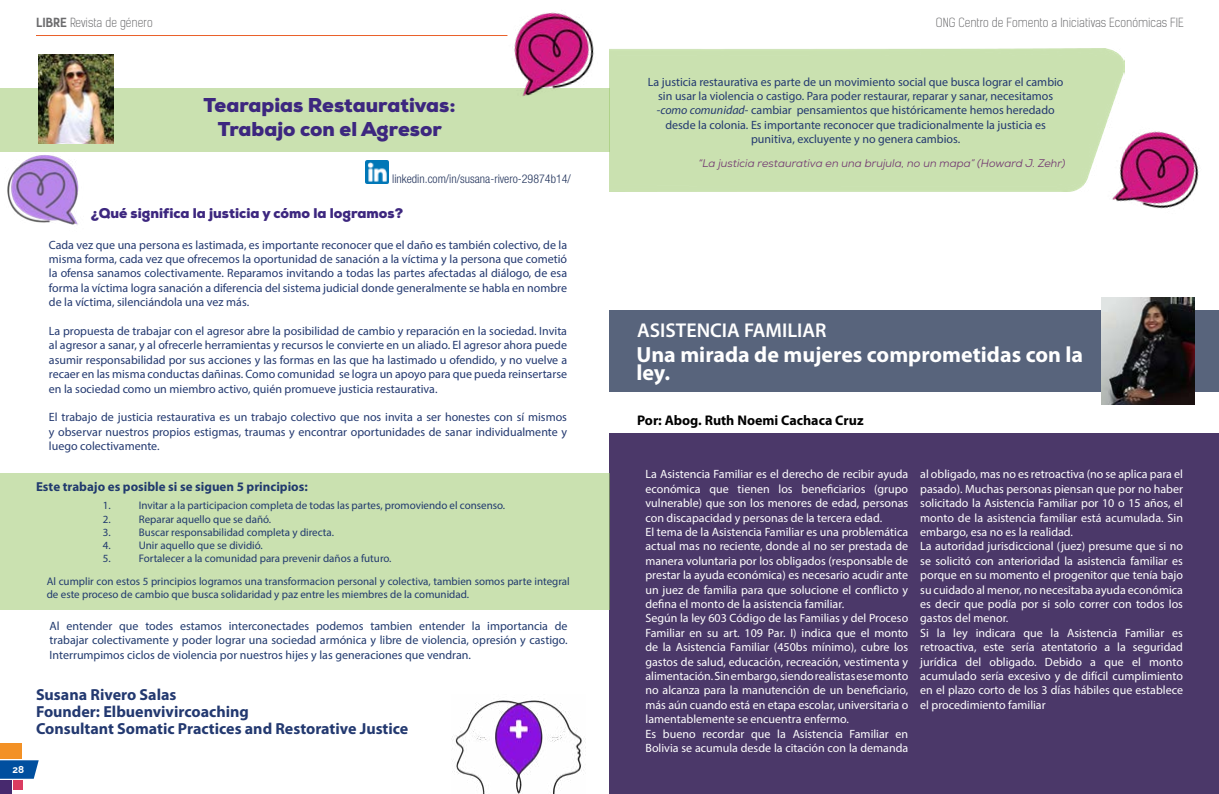
<style>
.page{position:relative;width:1219px;height:794px;background:#fff}
.page>*{position:absolute;margin:0;border:0;box-sizing:border-box;transform-origin:0 0}
.t1{font:700 22px/18px "Myriad Pro";color:#fff}
.t2{font:900 20px/24px "Nexa";color:#3d277f;text-align:center}
.t3{font:600 20px "Myriad Pro";color:#fff}
.t4{font:700 16px/17px "Myriad Pro";color:#233970}
.t5{font:900 14px "Nexa";color:#3d277f}
.t6{font:700 14px "Myriad Pro";color:#000}
.t7{font:700 13px "Myriad Pro";color:#213a6e}
.t8{font:12px/14.4px "Myriad Pro";color:#fff}
.t9{font:12px/14.4px "Myriad Pro";color:#233970;text-align:justify}
.t10{font:12px/14.4px "Myriad Pro";color:#213a6e;text-align:justify}
.t11{font:300 12px "Kelson Sans";color:#6b6b6d}
.t12{font:300 condensed 12px "Helvetica Neue LT Std";color:#25365e}
.t13{font:11px/13.2px "Myriad Pro";color:#213a6e}
.t14{font:italic 11px "Nexa";color:#723870}
.t15{font:700 10px "Raleway";color:#fff}
.s1{font-weight:700}
.s2{font-style:italic}
</style>
<div class="page">
<hr style="left:36px;top:35px;width:537px;height:1px;background:#ea602a">
<svg style="left:0;top:760px;width:39px;height:18px"></svg>
<div style="left:0;top:780px;width:11px;height:14px;background:#47296e"></div>
<div style="left:13px;top:780px;width:9px;height:9px;background:#da3c61"></div>
<div style="left:0;top:743px;width:22px;height:15px;background:#f39125"></div>
<div style="left:0;top:88px;width:609px;height:63px;background:#cae1b0"></div>
<div style="left:609px;top:434px;width:610px;height:360px;background:#4b3869"></div>
<div style="left:0;top:473px;width:609px;height:137px;background:#cae1b0"></div>
<img style="left:452px;top:700px;width:134px;height:94px">
<img style="left:38px;top:55px;width:75px;height:88px">
<img style="left:365px;top:160px;width:23px;height:23px">
<img style="left:507px;top:12px;width:87px;height:84px">
<img style="left:1112px;top:131px;width:87px;height:78px">
<img style="left:7px;top:155px;width:72px;height:70px">
<div style="left:609px;top:310px;width:610px;height:82px;background:#58647c"></div>
<img style="left:1101px;top:298px;width:94px;height:106px">
<p class="t11" style="left:36px;top:15px;width:118px"><span class="s1">LIBRE</span> Revista de género</p>
<p class="t11" style="left:936px;top:15px;width:249px">ONG Centro de Fomento a Iniciativas Económicas FIE</p>
<h2 class="t2" style="left:204px;top:93px;width:254px">Tearapias Restaurativas:<br>Trabajo con el Agresor</h2>
<p class="t12" style="left:392px;top:172px;width:180px">linkedin.com/in/susana-rivero-29874b14/</p>
<p class="t5" style="left:91px;top:204px;width:314px">¿Qué significa la justicia y cómo la logramos?</p>
<p class="t9" style="left:49px;top:237px;width:520px">Cada vez que una persona es lastimada, es importante reconocer que el daño es también colectivo, de la misma forma, cada vez que ofrecemos la oportunidad de sanación a la víctima y la persona que cometió la ofensa sanamos colectivamente. Reparamos invitando a todas las partes afectadas al diálogo, de esa forma la víctima logra sanación a diferencia del sistema judicial donde generalmente se habla en nombre de la víctima, silenciándola una vez más.</p>
<p class="t9" style="left:49px;top:324px;width:520px">La propuesta de trabajar con el agresor abre la posibilidad de cambio y reparación en la sociedad. Invita al agresor a sanar, y al ofrecerle herramientas y recursos le convierte en un aliado. El agresor ahora puede asumir responsabilidad por sus acciones y las formas en las que ha lastimado u ofendido, y no vuelve a recaer en las misma conductas dañinas. Como comunidad se logra un apoyo para que pueda reinsertarse en la sociedad como un miembro activo, quién promueve justicia restaurativa.</p>
<p class="t9" style="left:49px;top:410px;width:520px">El trabajo de justicia restaurativa es un trabajo colectivo que nos invita a ser honestes con sí mismos y observar nuestros propios estigmas, traumas y encontrar oportunidades de sanar individualmente y luego colectivamente.</p>
<p class="t7" style="left:36px;top:479px;width:273px">Este trabajo es posible si se siguen 5 principios:</p>
<p class="t13" style="left:103px;top:499px;width:9px">1.</p>
<p class="t13" style="left:139px;top:499px;width:368px">Invitar a la participacion completa de todas las partes, promoviendo el consenso.</p>
<p class="t13" style="left:103px;top:512px;width:9px">2.</p>
<p class="t13" style="left:139px;top:512px;width:134px">Reparar aquello que se dañó.</p>
<p class="t13" style="left:103px;top:525px;width:9px">3.</p>
<p class="t13" style="left:139px;top:525px;width:197px">Buscar responsabilidad completa y directa.</p>
<p class="t13" style="left:103px;top:538px;width:9px">4.</p>
<p class="t13" style="left:139px;top:538px;width:126px">Unir aquello que se dividió.</p>
<p class="t13" style="left:103px;top:552px;width:9px">5.</p>
<p class="t13" style="left:139px;top:552px;width:254px">Fortalecer a la comunidad para prevenir daños a futuro.</p>
<p class="t13" style="left:47px;top:574px;width:524px">Al cumplir con estos 5 principios logramos una transformacion personal y colectiva, tambien somos parte integral de este proceso de cambio que busca solidaridad y paz entre les miembres de la comunidad.</p>
<p class="t10" style="left:50px;top:618px;width:520px">Al entender que todes estamos interconectades podemos tambien entender la importancia de trabajar colectivamente y poder lograr una sociedad armónica y libre de violencia, opresión y castigo.<br>Interrumpimos ciclos de violencia por nuestros hijes y las generaciones que vendran.</p>
<h3 class="t4" style="left:36px;top:686px;width:374px">Susana Rivero Salas<br>Founder: Elbuenvivircoaching<br>Consultant Somatic Practices and Restorative Justice</h3>
<p class="t15" style="left:13px;top:764px;width:13px">28</p>
<p class="t9" style="left:648px;top:74px;width:417px;text-align:center">La justicia restaurativa es parte de un movimiento social que busca lograr el cambio sin usar la violencia o castigo. Para poder restaurar, reparar y sanar, necesitamos -<span class="s2">como comunidad</span>- cambiar pensamientos que históricamente hemos heredado desde la colonia. Es importante reconocer que tradicionalmente la justicia es punitiva, excluyente y no genera cambios.</p>
<p class="t14" style="left:698px;top:156px;width:368px">“La justicia restaurativa en una brujula, no un mapa” (Howard J. Zehr)</p>
<h2 class="t3" style="left:637px;top:317px;width:191px">ASISTENCIA FAMILIAR</h2>
<h1 class="t1" style="left:636px;top:346px;width:448px">Una mirada de mujeres comprometidas con la ley.</h1>
<p class="t6" style="left:637px;top:412px;width:228px">Por: Abog. Ruth Noemi Cachaca Cruz</p>
<p class="t8" style="left:645px;top:467px;width:264px">La Asistencia Familiar es el derecho de recibir ayuda económica que tienen los beneficiarios (grupo vulnerable) que son los menores de edad, personas con discapacidad y personas de la tercera edad.<br>El tema de la Asistencia Familiar es una problemática actual mas no reciente, donde al no ser prestada de manera voluntaria por los obligados (responsable de prestar la ayuda económica) es necesario acudir ante un juez de familia para que solucione el conflicto y defina el monto de la asistencia familiar.<br>Según la ley 603 Código de las Familias y del Proceso Familiar en su art. 109 Par. I) indica que el monto de la Asistencia Familiar (450bs mínimo), cubre los gastos de salud, educación, recreación, vestimenta y alimentación. Sin embargo, siendo realistas ese monto no alcanza para la manutención de un beneficiario, más aún cuando está en etapa escolar, universitaria o lamentablemente se encuentra enfermo.<br>Es bueno recordar que la Asistencia Familiar en Bolivia se acumula desde la citación con la demanda</p>
<p class="t8" style="left:920px;top:467px;width:264px">al obligado, mas no es retroactiva (no se aplica para el pasado). Muchas personas piensan que por no haber solicitado la Asistencia Familiar por 10 o 15 años, el monto de la asistencia familiar está acumulada. Sin embargo, esa no es la realidad.<br>La autoridad jurisdiccional (juez) presume que si no se solicitó con anterioridad la asistencia familiar es porque en su momento el progenitor que tenía bajo su cuidado al menor, no necesitaba ayuda económica es decir que podía por si solo correr con todos los gastos del menor.<br>Si la ley indicara que la Asistencia Familiar es retroactiva, este sería atentatorio a la seguridad jurídica del obligado. Debido a que el monto acumulado sería excesivo y de difícil cumplimiento en el plazo corto de los 3 días hábiles que establece el procedimiento familiar</p>
</div>
